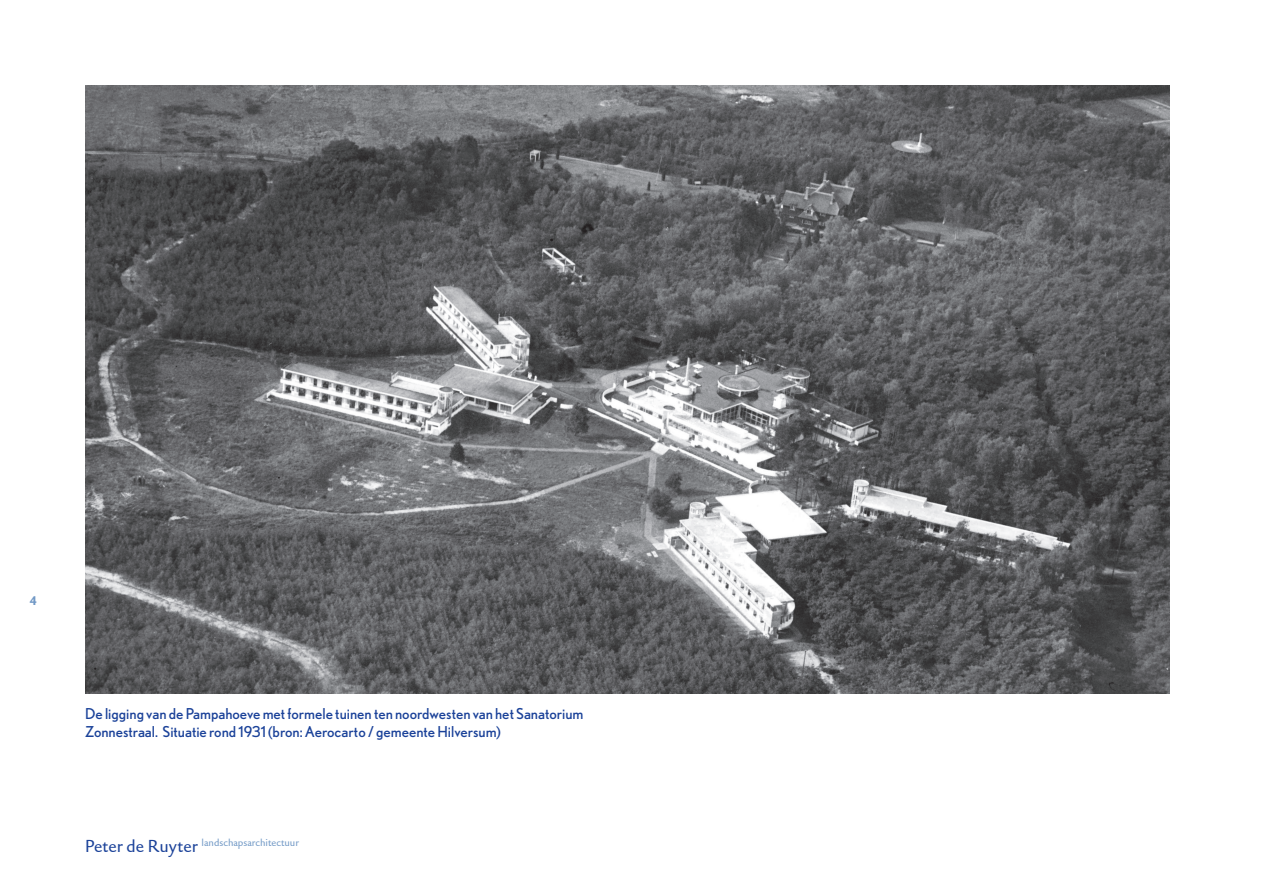
<style>
.page{position:relative;width:1263px;height:893px;background:#fff}
.page>*{position:absolute;margin:0;border:0;box-sizing:border-box;transform-origin:0 0}
.t1{font:15px/18px "Nobel";color:#1b4299}
.t2{font:700 12px "Nobel";color:#7299c6}
.t3{font:10.5px "DTL Haarlemmer Sans D";color:#7299c6}
.s1{font-size:18px;color:#1b4299}
</style>
<div class="page">
<img style="left:85px;top:85px;width:1084px;height:608px">
<p class="t2" style="left:30px;top:594px;width:9px">4</p>
<p class="t1" style="left:85px;top:704px;width:500px">De ligging van de Pampahoeve met formele tuinen ten noordwesten van het Sanatorium<br>Zonnestraal. Situatie rond 1931 (bron: Aerocarto / gemeente Hilversum)</p>
<p class="t3" style="left:85px;top:836px;width:215px"><span class="s1">Peter de Ruyter</span> landschapsarchitectuur</p>
</div>
